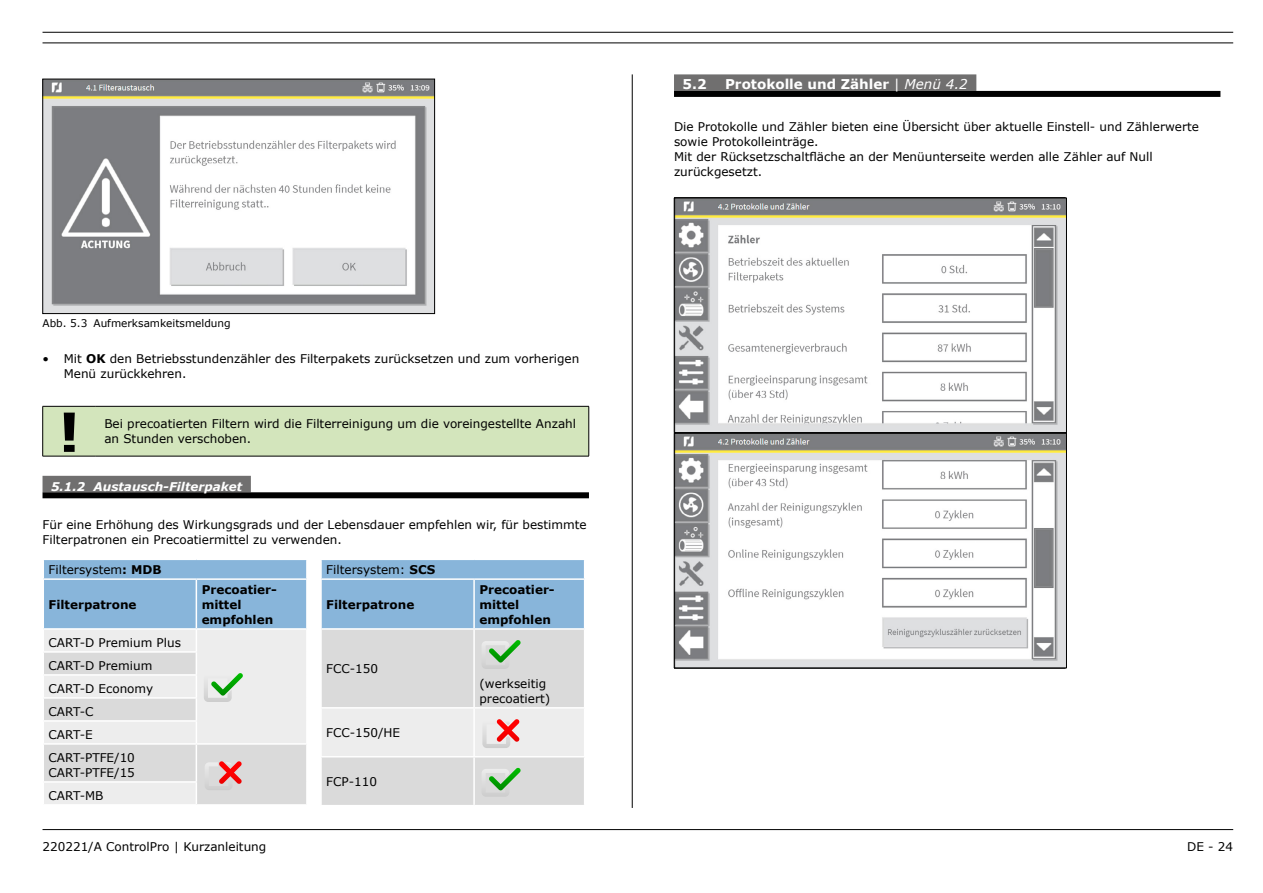
<style>
.page{position:relative;width:1263px;height:893px;background:#fff}
.page>*{position:absolute;margin:0;border:0;box-sizing:border-box;transform-origin:0 0}
.t1{font:700 54px "Verdana";color:#000}
.t2{font:700 13.5px "Verdana";color:#fff}
.t3{font:12px/15px "Verdana";color:#000}
.t4{font:700 12px/15px "Verdana";color:#000}
.t5{font:italic 700 12px "Verdana";color:#fff}
.t6{font:10.5px "Verdana";color:#000}
.s1{font-weight:700}
.s2{font-weight:400}
.s3{font-weight:400;font-style:italic}
</style>
<div class="page">
<hr style="left:43px;top:32px;width:1190px;height:1px;background:#000">
<hr style="left:43px;top:43px;width:1190px;height:1px;background:#000">
<hr style="left:43px;top:829px;width:1190px;height:1px;background:#000">
<hr style="left:632px;top:74px;width:1px;height:734px;background:#000">
<div style="left:43px;top:476px;width:208px;height:16px;background:#706f6f"></div>
<div style="left:43px;top:492px;width:546px;height:6px;background:#000"></div>
<img style="left:45px;top:81px;width:388px;height:231px">
<div style="left:43px;top:79px;width:392px;height:235px;border:1px solid #000"></div>
<div style="left:43px;top:407px;width:545px;height:49px;background:#d3e5bc"></div>
<hr style="left:43px;top:406px;width:53px;height:1px;background:#000">
<hr style="left:42px;top:406px;width:1px;height:50px;background:#000">
<hr style="left:96px;top:406px;width:493px;height:1px;background:#000">
<hr style="left:588px;top:406px;width:1px;height:50px;background:#000">
<hr style="left:43px;top:456px;width:53px;height:1px;background:#000">
<hr style="left:96px;top:456px;width:493px;height:1px;background:#000">
<svg style="left:43px;top:559px;width:264px;height:245px;background:#ced9e2"></svg>
<div style="left:322px;top:630px;width:262px;height:175px;background:#dadada"></div>
<div style="left:321px;top:560px;width:263px;height:68px;background:#88b5da"></div>
<hr style="left:320px;top:578px;width:154px;height:2px;background:#fff">
<hr style="left:320px;top:580px;width:2px;height:48px;background:#fff">
<hr style="left:474px;top:578px;width:111px;height:2px;background:#fff">
<hr style="left:473px;top:580px;width:2px;height:48px;background:#fff">
<hr style="left:474px;top:707px;width:111px;height:2px;background:#fff">
<hr style="left:473px;top:630px;width:2px;height:77px;background:#fff">
<hr style="left:473px;top:757px;width:2px;height:48px;background:#fff">
<hr style="left:320px;top:707px;width:154px;height:2px;background:#fff">
<svg style="left:481px;top:640px;width:40px;height:29px"></svg>
<svg style="left:322px;top:709px;width:262px;height:48px;background:#ede7e7"></svg>
<svg style="left:481px;top:768px;width:40px;height:29px"></svg>
<div style="left:674px;top:74px;width:302px;height:17px;background:#706f6f"></div>
<div style="left:674px;top:91px;width:546px;height:6px;background:#000"></div>
<hr style="left:674px;top:197px;width:391px;height:1px;background:#000">
<hr style="left:674px;top:668px;width:391px;height:1px;background:#000">
<img style="left:676px;top:200px;width:389px;height:466px">
<div style="left:674px;top:198px;width:393px;height:235px;border:1px solid #000"></div>
<div style="left:674px;top:433px;width:393px;height:235px;border:1px solid #000"></div>
<p class="t6" style="left:43px;top:316px;width:190px">Abb. 5.3 Aufmerksamkeitsmeldung</p>
<p class="t3" style="left:64px;top:351px;width:517px;text-indent:-21px">• Mit <span class="s1">OK</span> den Betriebsstundenzähler des Filterpakets zurücksetzen und zum vorherigen<br>Menü zurückkehren.</p>
<h1 class="t1" style="left:58px;top:394px;width:23px">!</h1>
<p class="t3" style="left:104px;top:416px;width:473px">Bei precoatierten Filtern wird die Filterreinigung um die voreingestellte Anzahl an Stunden verschoben.</p>
<p class="t5" style="left:51px;top:478px;width:193px">5.1.2 Austausch-Filterpaket</p>
<p class="t3" style="left:43px;top:517px;width:546px">Für eine Erhöhung des Wirkungsgrads und der Lebensdauer empfehlen wir, für bestimmte<br>Filterpatronen ein Precoatiermittel zu verwenden.</p>
<p class="t3" style="left:49px;top:562px;width:115px">Filtersystem<span class="s1">: MDB</span></p>
<p class="t4" style="left:49px;top:596px;width:90px">Filterpatrone</p>
<p class="t3" style="left:326px;top:562px;width:111px">Filtersystem: <span class="s1">SCS</span></p>
<p class="t4" style="left:326px;top:596px;width:90px">Filterpatrone</p>
<p class="t4" style="left:202px;top:581px;width:77px">Precoatier&shy;mittel empfohlen</p>
<p class="t4" style="left:479px;top:581px;width:77px">Precoatier&shy;mittel empfohlen</p>
<p class="t3" style="left:49px;top:631px;width:134px;line-height:23px">CART-D Premium Plus<br>CART-D Premium<br>CART-D Economy<br>CART-C<br>CART-E<br>CART-PTFE/10</p>
<p class="t3" style="left:49px;top:761px;width:88px;line-height:23px">CART-PTFE/15<br>CART-MB</p>
<p class="t3" style="left:326px;top:661px;width:53px">FCC-150</p>
<p class="t3" style="left:326px;top:725px;width:75px">FCC-150/HE</p>
<p class="t3" style="left:326px;top:774px;width:52px">FCP-110</p>
<p class="t3" style="left:479px;top:675px;width:72px">(werkseitig precoatiert)</p>
<p class="t2" style="left:682px;top:75px;width:26px">5.2</p>
<p class="t2" style="left:725px;top:75px;width:244px">Protokolle und Zähler <span class="s2">|</span> <span class="s3">Menü 4.2</span></p>
<p class="t3" style="left:674px;top:119px;width:527px">Die Protokolle und Zähler bieten eine Übersicht über aktuelle Einstell- und Zählerwerte sowie Protokolleinträge.<br>Mit der Rücksetzschaltfläche an der Menüunterseite werden alle Zähler auf Null zurückgesetzt.</p>
<p class="t3" style="left:43px;top:839px;width:225px">220221/A ControlPro | Kurzanleitung</p>
<p class="t3" style="left:1187px;top:839px;width:47px">DE - 24</p>
</div>
